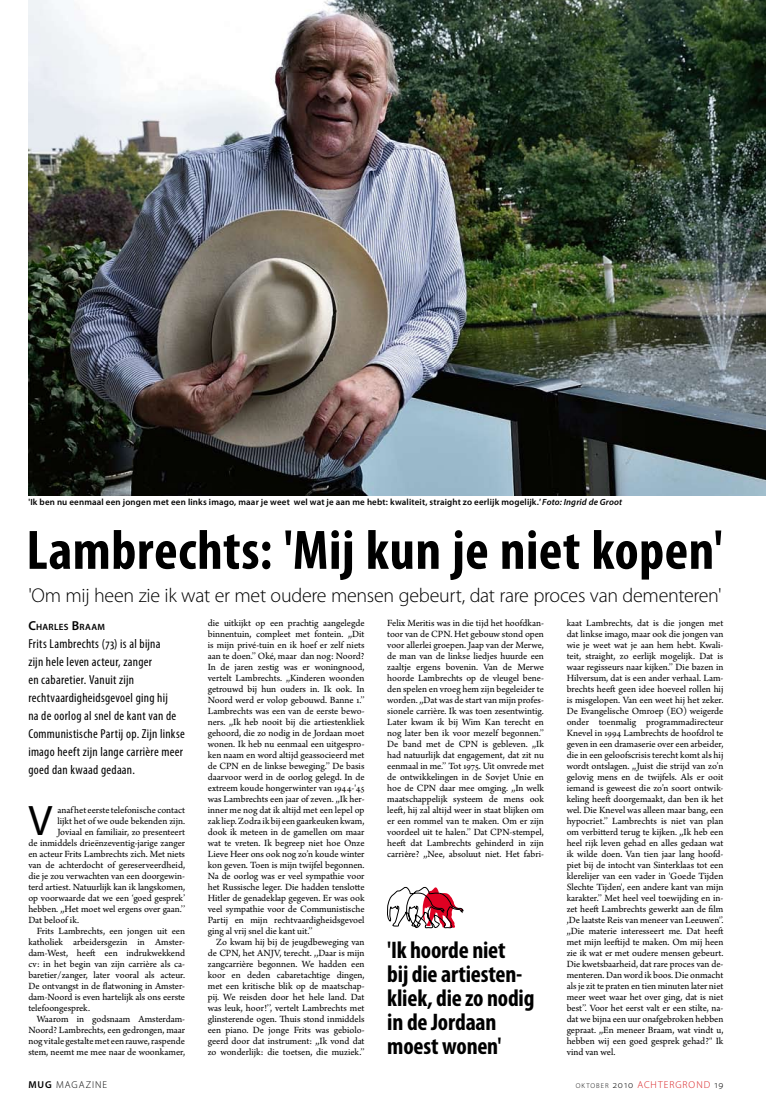
<style>
.page{position:relative;width:766px;height:1106px;background:#fff}
.page>*{position:absolute;margin:0;border:0;box-sizing:border-box;transform-origin:0 0}
.t1{font:700 condensed 56px "Myriad Pro";letter-spacing:.01em;color:#000}
.t2{font:42.8px "Myriad Pro";color:#000}
.t3{font:700 condensed 24px/24px "Myriad Pro";letter-spacing:-.01em;color:#000}
.t4{font:300 20px "Myriad Pro";letter-spacing:-.015em;color:#000}
.t5{font:condensed 13px/18px "Myriad Pro";letter-spacing:.02em;color:#000}
.t6{font:10px/11px "Arno Pro";letter-spacing:-.005em;color:#000;text-align:justify}
.t7{font:300 10px "Myriad Pro";letter-spacing:.095em;color:#d81c1e}
.t8{font:300 10px "Myriad Pro";letter-spacing:.095em;color:#000}
.t9{font:600 9.1px "Myriad Pro";letter-spacing:.03em;color:#000}
.t10{font:600 9px "Myriad Pro";letter-spacing:.015em;color:#000}
.s1{font-style:italic}
.s2{font-size:13px}
.s3{font-weight:600}
.s4{font-size:7px;color:#000}
.s5{color:#000}
</style>
<div class="page">
<img style="left:28px;top:0;width:737px;height:496px">
<svg style="left:387px;top:886px;width:76px;height:43px"></svg>
<p class="t10" style="left:28px;top:496px;width:595px">'Ik ben nu eenmaal een jongen met een links imago, maar je weet wel wat je aan me hebt: kwaliteit, straight zo eerlijk mogelijk<span class="s1">.' Foto: Ingrid de Groot</span></p>
<h1 class="t1" style="left:26px;top:515px;width:698px">Lambrechts: 'Mij kun je niet kopen'</h1>
<h3 class="t4" style="left:28px;top:583px;width:694px">'Om mij heen zie ik wat er met oudere mensen gebeurt, dat rare proces van dementeren'</h3>
<p class="t9" style="left:28px;top:621px;width:78px"><span class="s2">C</span>HARLES <span class="s2">B</span>RAAM</p>
<p class="t5" style="left:28px;top:634px;width:158px">Frits Lambrechts (73) is al bijna<br>zijn hele leven acteur, zanger<br>en cabaretier. Vanuit zijn rechtvaardigheidsgevoel ging hij<br>na de oorlog al snel de kant van de<br>Communistische Partij op. Zijn linkse imago heeft zijn lange carrière meer goed dan kwaad gedaan.</p>
<h2 class="t2" style="left:28px;top:794px;width:25px">V</h2>
<p class="t6" style="left:57px;top:805px;width:129px">anaf het eerste telefonische contact</p>
<p class="t6" style="left:57px;top:816px;width:129px">lijkt het of we oude bekenden zijn.</p>
<p class="t6" style="left:57px;top:827px;width:129px">Joviaal en familiair, zo presenteert</p>
<p class="t6" style="left:28px;top:838px;width:158px">de inmiddels drieënzeventig-jarige zanger</p>
<p class="t6" style="left:28px;top:849px;width:158px">en acteur Frits Lambrechts zich. Met niets</p>
<p class="t6" style="left:28px;top:860px;width:158px">van de achterdocht of gereserveerdheid,</p>
<p class="t6" style="left:28px;top:871px;width:158px">die je zou verwachten van een doorgewin-</p>
<p class="t6" style="left:28px;top:882px;width:158px">terd artiest. Natuurlijk kan ik langskomen,</p>
<p class="t6" style="left:28px;top:893px;width:158px">op voorwaarde dat we een ‘goed gesprek’</p>
<p class="t6" style="left:28px;top:904px;width:158px">hebben. ,,Het moet wel ergens over gaan.’’</p>
<p class="t6" style="left:28px;top:915px;width:52px">Dat beloof ik.</p>
<p class="t6" style="left:37px;top:926px;width:150px">Frits Lambrechts, een jongen uit een</p>
<p class="t6" style="left:28px;top:937px;width:158px">katholiek arbeidersgezin in Amster-</p>
<p class="t6" style="left:28px;top:948px;width:158px">dam-West, heeft een indrukwekkend</p>
<p class="t6" style="left:28px;top:959px;width:158px">cv: in het begin van zijn carrière als ca-</p>
<p class="t6" style="left:28px;top:970px;width:158px">baretier/zanger, later vooral als acteur.</p>
<p class="t6" style="left:28px;top:981px;width:158px">De ontvangst in de flatwoning in Amster-</p>
<p class="t6" style="left:28px;top:992px;width:158px">dam-Noord is even hartelijk als ons eerste</p>
<p class="t6" style="left:28px;top:1003px;width:63px">telefoongesprek.</p>
<p class="t6" style="left:37px;top:1014px;width:150px">Waarom in godsnaam Amsterdam-</p>
<p class="t6" style="left:28px;top:1025px;width:158px">Noord? Lambrechts, een gedrongen, maar</p>
<p class="t6" style="left:28px;top:1036px;width:158px">nog vitale gestalte met een rauwe, raspende</p>
<p class="t6" style="left:28px;top:1047px;width:158px">stem, neemt me mee naar de woonkamer,</p>
<p class="t6" style="left:208px;top:618px;width:158px">die uitkijkt op een prachtig aangelegde binnentuin, compleet met fontein. ,,Dit is mijn privé-tuin en ik hoef er zelf niets aan te doen.’’ Oké, maar dan nog: Noord?<br>In de jaren zestig was er woningnood, vertelt Lambrechts. ,,Kinderen woonden getrouwd bij hun ouders in. Ik ook. In Noord werd er volop gebouwd. Banne 1.’’ Lambrechts was een van de eerste bewo&shy;ners. ,,Ik heb nooit bij die artiestenkliek gehoord, die zo nodig in de Jordaan moet wonen. Ik heb nu eenmaal een uitgespro&shy;ken naam en word altijd geassocieerd met de CPN en de linkse beweging.’’ De basis daarvoor werd in de oorlog gelegd. In de extreem koude hongerwinter van 1944-'45 was Lambrechts een jaar of zeven. ,,Ik her&shy;inner me nog dat ik altijd met een lepel op zak liep. Zodra ik bij een gaarkeuken kwam, dook ik meteen in de gamellen om maar wat te vreten. Ik begreep niet hoe Onze Lieve Heer ons ook nog zo’n koude winter kon geven. Toen is mijn twijfel begonnen.<br>Na de oorlog was er veel sympathie voor het Russische leger. Die hadden tenslotte Hitler de genadeklap gegeven. Er was ook veel sympathie voor de Communistische Partij en mijn rechtvaardigheidsgevoel ging al vrij snel die kant uit.’’</p>
<p class="t6" style="left:208px;top:937px;width:158px;text-indent:8px">Zo kwam hij bij de jeugdbeweging van de CPN, het ANJV, terecht. ,,Daar is mijn zangcarrière begonnen. We hadden een koor en deden cabaretachtige dingen, met een kritische blik op de maatschap&shy;pij. We reisden door het hele land. Dat was leuk, hoor!’’, vertelt Lambrechts met glinsterende ogen. Thuis stond inmiddels een piano. De jonge Frits was gebiolo&shy;geerd door dat instrument: ,,Ik vond dat zo wonderlijk: die toetsen, die muziek.’’</p>
<p class="t6" style="left:387px;top:618px;width:158px">Felix Meritis was in die tijd het hoofdkan&shy;toor van de CPN. Het gebouw stond open voor allerlei groepen. Jaap van der Merwe, de man van de linkse liedjes huurde een zaaltje ergens bovenin. Van de Merwe hoorde Lambrechts op de vleugel bene&shy;den spelen en vroeg hem zijn begeleider te worden. ,,Dat was de start van mijn profes&shy;sionele carrière. Ik was toen zesentwintig.<br>Later kwam ik bij Wim Kan terecht en nog later ben ik voor mezelf begonnen.’’ De band met de CPN is gebleven. ,,Ik had natuurlijk dat engagement, dat zit nu eenmaal in me.’’ Tot 1975. Uit onvrede met de ontwikkelingen in de Sovjet Unie en hoe de CPN daar mee omging. ,,In welk maatschappelijk systeem de mens ook leeft, hij zal altijd weer in staat blijken om er een rommel van te maken. Om er zijn voordeel uit te halen.’’ Dat CPN-stempel, heeft dat Lambrechts gehinderd in zijn carrière? ,,Nee, absoluut niet. Het fabri-</p>
<p class="t6" style="left:566px;top:617px;width:158px">kaat Lambrechts, dat is die jongen met dat linkse imago, maar ook die jongen van wie je weet wat je aan hem hebt. Kwali&shy;teit, straight, zo eerlijk mogelijk. Dat is waar regisseurs naar kijken.’’ Die bazen in Hilversum, dat is een ander verhaal. Lam&shy;brechts heeft geen idee hoeveel rollen hij is misgelopen. Van een weet hij het zeker.<br>De Evangelische Omroep (EO) weigerde onder toenmalig programmadirecteur Knevel in 1994 Lambrechts de hoofdrol te geven in een dramaserie over een arbeider, die in een geloofscrisis terecht komt als hij wordt ontslagen. ,,Juist die strijd van zo’n gelovig mens en de twijfels. Als er ooit iemand is geweest die zo’n soort ontwik&shy;keling heeft doorgemaakt, dan ben ik het wel. Die Knevel was alleen maar bang, een hypocriet.’’ Lambrechts is niet van plan om verbitterd terug te kijken. ,,Ik heb een heel rijk leven gehad en alles gedaan wat ik wilde doen. Van tien jaar lang hoofd&shy;piet bij de intocht van Sinterklaas tot een klerelijer van een vader in 'Goede Tijden Slechte Tijden', een andere kant van mijn karakter.’’ Met heel veel toewijding en in&shy;zet heeft Lambrechts gewerkt aan de film ,De laatste Reis van meneer van Leeuwen'’. ,,Die materie interesseert me. Dat heeft met mijn leeftijd te maken. Om mij heen zie ik wat er met oudere mensen gebeurt.<br>Die kwetsbaarheid, dat rare proces van de&shy;menteren. Dan word ik boos. Die onmacht als je zit te praten en tien minuten later niet meer weet waar het over ging, dat is niet best’’. Voor het eerst valt er een stilte, na&shy;dat we bijna een uur onafgebroken hebben gepraat. ,,En meneer Braam, wat vindt u, hebben wij een goed gesprek gehad?'' Ik vind van wel.</p>
<h3 class="t3" style="left:387px;top:937px;width:149px">'Ik hoorde niet<br>bij die artiesten&shy;kliek, die zo nodig in de Jordaan moest wonen'</h3>
<p class="t8" style="left:28px;top:1078px;width:80px"><span class="s3">mug</span> magazine</p>
<p class="t7" style="left:575px;top:1078px;width:149px"><span class="s4">OKTOBER</span> <span class="s5">2010</span> achtergrond <span class="s5">19</span></p>
</div>
